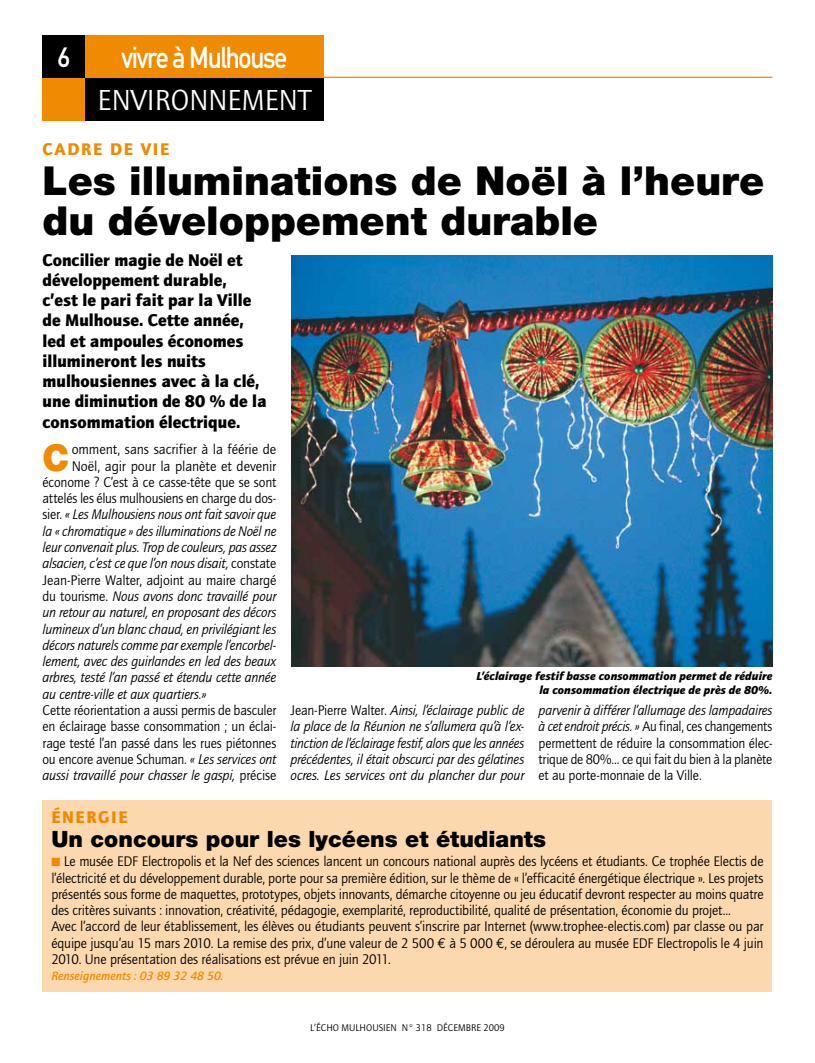
<style>
.page{position:relative;width:815px;height:1063px;background:#fff}
.page>*{position:absolute;margin:0;border:0;box-sizing:border-box;transform-origin:0 0}
.t1{font:900 40px/40px "Helvetica Neue";color:#000}
.t2{font:900 37.25px "Helvetica Neue";color:#f08a00;scale:.95 1}
.t3{font:30px "DIN Mittelschrift";letter-spacing:-.05em;color:#fff;scale:.87 1}
.t4{font:30px "Quay Sans";color:#fff}
.t5{font:27.5px "DIN Mittelschrift";color:#fff;scale:.96 1}
.t6{font:900 22.5px "Helvetica Neue";color:#000}
.t7{font:900 17.5px/20.2px "Quay Sans";color:#000}
.t8{font:900 17.5px "Quay Sans";letter-spacing:.1em;color:#f08a00}
.t9{font:14.38px/16.2px "Quay Sans";letter-spacing:-.015em;color:#000}
.t10{font:italic 14.38px/16.2px "Quay Sans";letter-spacing:-.015em;color:#000;text-align:justify}
.t11{font:14.38px/16.2px "Quay Sans";letter-spacing:-.015em;color:#000;text-align:justify;scale:.95 1}
.t12{font:italic 500 12.5px "Quay Sans";color:#f08a00}
.t13{font:italic 900 11.88px/13.8px "Quay Sans";letter-spacing:.01em;color:#000;text-align:right}
.t14{font:10px "Quay Sans";color:#000}
.s1{font-style:normal}
.s2{font-style:italic}
.s3{color:#f08a00}
.s4{font-family:"Euro Mono"}
</style>
<div class="page">
<hr style="left:317px;top:77px;width:455px;height:1px;background:#f08a00">
<div style="left:43px;top:35px;width:281px;height:43px;background:#f08a00"></div>
<div style="left:43px;top:35px;width:42px;height:43px;background:#000"></div>
<div style="left:43px;top:78px;width:281px;height:42px;background:#000"></div>
<div style="left:43px;top:78px;width:42px;height:42px;background:#f08a00"></div>
<div style="left:43px;top:801px;width:729px;height:191px;background:#fcd8ae"></div>
<img style="left:291px;top:255px;width:481px;height:411px">
<h3 class="t5" style="left:57px;top:41px;width:15px">6</h3>
<h3 class="t3" style="left:122px;top:40px;width:192px">vivre à Mulhouse</h3>
<h3 class="t4" style="left:98px;top:84px;width:92px">envi ronn</h3>
<h3 class="t4" style="left:228px;top:84px;width:68px">ement</h3>
<p class="t8" style="left:43px;top:139px;width:127px">CADRE DE VIE</p>
<h1 class="t1" style="left:43px;top:160px;width:723px">Les illuminations de Noël à l’heure du développement durable</h1>
<p class="t7" style="left:43px;top:250px;width:226px">Concilier magie de Noël et développement durable,<br>c’est le pari fait par la Ville de Mulhouse. Cette année, led et ampoules économes illumineront les nuits mulhousiennes avec à la clé, une diminution de 80 % de la consommation électrique.</p>
<h2 class="t2" style="left:43px;top:435px;width:30px">C</h2>
<p class="t9" style="left:72px;top:442px;width:206px">omment, sans sacrifier à la féérie de</p>
<p class="t9" style="left:72px;top:458px;width:206px">Noël, agir pour la planète et devenir</p>
<p class="t9" style="left:43px;top:474px;width:235px">économe ? C’est à ce casse-tête que se sont</p>
<p class="t9" style="left:43px;top:491px;width:235px">attelés les élus mulhousiens en charge du dos-</p>
<p class="t10" style="left:43px;top:507px;width:235px"><span class="s1">sier.</span> « Les Mulhousiens nous ont fait savoir que</p>
<p class="t10" style="left:43px;top:523px;width:235px">la « chromatique » des illuminations de Noël ne</p>
<p class="t10" style="left:43px;top:539px;width:235px">leur convenait plus. Trop de couleurs, pas assez</p>
<p class="t10" style="left:43px;top:556px;width:235px">alsacien, c’est ce que l’on nous disait, <span class="s1">constate</span></p>
<p class="t9" style="left:43px;top:572px;width:235px">Jean-Pierre Walter, adjoint au maire chargé</p>
<p class="t10" style="left:43px;top:588px;width:235px"><span class="s1">du tourisme.</span> Nous avons donc travaillé pour</p>
<p class="t10" style="left:43px;top:605px;width:235px">un retour au naturel, en proposant des décors</p>
<p class="t10" style="left:43px;top:621px;width:235px">lumineux d’un blanc chaud, en privilégiant les</p>
<p class="t10" style="left:43px;top:637px;width:235px">décors naturels comme par exemple l’encorbel-</p>
<p class="t10" style="left:43px;top:654px;width:235px">lement, avec des guirlandes en led des beaux</p>
<p class="t10" style="left:43px;top:670px;width:235px">arbres, testé l’an passé et étendu cette année</p>
<p class="t10" style="left:43px;top:686px;width:166px">au centre-ville et aux quartiers.»</p>
<p class="t9" style="left:43px;top:702px;width:235px;text-align:justify">Cette réorientation a aussi permis de basculer en éclairage basse consommation ; un éclai&shy;rage testé l’an passé dans les rues piétonnes ou encore avenue Schuman. <span class="s2">« Les services ont aussi travaillé pour chasser le gaspi,</span> précise</p>
<p class="t10" style="left:291px;top:702px;width:235px"><span class="s1">Jean-Pierre Walter.</span> Ainsi, l’éclairage public de la place de la Réunion ne s’allumera qu’à l’ex&shy;tinction de l’éclairage festif, alors que les années précédentes, il était obscurci par des gélatines ocres. Les services ont du plancher dur pour</p>
<p class="t11" style="left:539px;top:702px;width:248px"><span class="s2">parvenir à différer l’allumage des lampadaires à cet endroit précis. »</span> Au final, ces changements permettent de réduire la consommation élec&shy;trique de 80%… ce qui fait du bien à la planète et au porte-monnaie de la Ville.</p>
<p class="t13" style="left:477px;top:669px;width:297px">L’éclairage festif basse consommation permet de réduire la consommation électrique de près de 80%.</p>
<p class="t8" style="left:51px;top:807px;width:76px">éNERGIE</p>
<h3 class="t6" style="left:51px;top:825px;width:496px">Un concours pour les lycéens et étudiants</h3>
<p class="t9" style="left:51px;top:854px;width:714px"><span class="s3">■</span> Le musée EDF Electropolis et la Nef des sciences lancent un concours national auprès des lycéens et étudiants. Ce trophée Electis de l’électricité et du développement durable, porte pour sa première édition, sur le thème de « l’efficacité énergétique électrique ». Les projets présentés sous forme de maquettes, prototypes, objets innovants, démarche citoyenne ou jeu éducatif devront respecter au moins quatre des critères suivants : innovation, créativité, pédagogie, exemplarité, reproductibilité, qualité de présentation, économie du projet...<br>Avec l’accord de leur établissement, les élèves ou étudiants peuvent s’inscrire par Internet (www.trophee-electis.com) par classe ou par équipe jusqu’au 15 mars 2010. La remise des prix, d’une valeur de 2 500 <span class="s4">€</span> à 5 000 <span class="s4">€</span>, se déroulera au musée EDF Electropolis le 4 juin 2010. Une présentation des réalisations est prévue en juin 2011.</p>
<p class="t12" style="left:51px;top:969px;width:174px">Renseignements : 03 89 32 48 50.</p>
<p class="t14" style="left:310px;top:1022px;width:18px">L’écho</p>
<p class="t14" style="left:342px;top:1022px;width:165px">Mulhousi en N° 318 décembre 2009</p>
</div>
